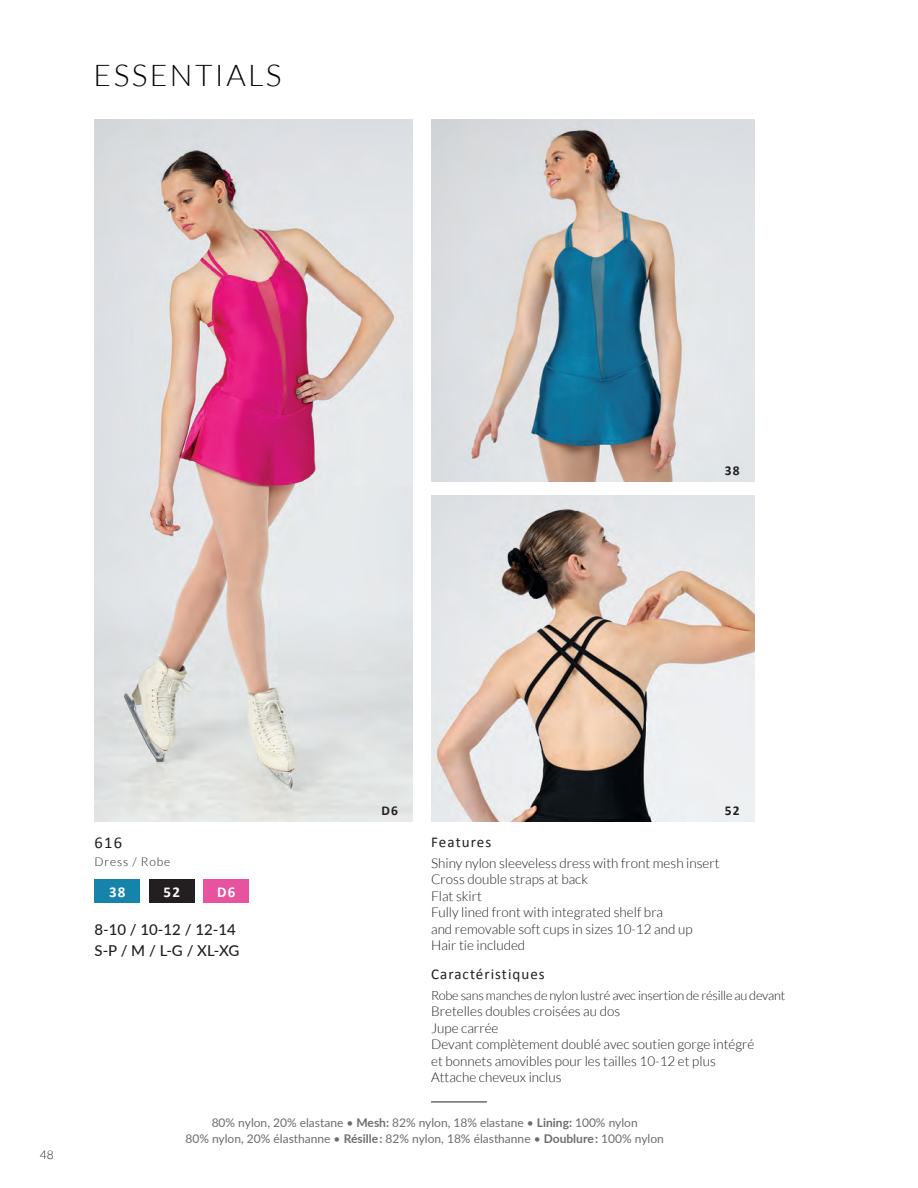
<style>
.page{position:relative;width:918px;height:1188px;background:#fff}
.page>*{position:absolute;margin:0;border:0;box-sizing:border-box;transform-origin:0 0}
.t1{font:300 30px "Lato";letter-spacing:.08em;color:#010404}
.t2{font:16.5px "Calibri";color:#231f20}
.t3{font:500 15px/21px "Lato";color:#231f20}
.t4{font:15px "Calibri";letter-spacing:.07em;color:#231f20}
.t5{font:700 15px "Calibri";color:#fff}
.t6{font:300 13.5px/16.5px "Lato";color:#231f20}
.t7{font:700 13.5px "Calibri";color:#231f20}
.t8{font:300 12.75px "Lato";letter-spacing:-.02em;color:#231f20}
.t9{font:12px/16.5px "Lato";color:#6c6d70;text-align:center}
.t10{font:300 12px "Lato";letter-spacing:.075em;color:#231f20}
.s1{font-weight:700}
</style>
<div class="page">
<hr style="left:431px;top:1102px;width:56px;height:1px;background:#231f20">
<div style="left:95px;top:880px;width:45px;height:23px;background:#1583aa"></div>
<div style="left:204px;top:880px;width:45px;height:23px;background:#e8539f"></div>
<div style="left:149px;top:880px;width:46px;height:23px;background:#231f20"></div>
<img style="left:95px;top:120px;width:318px;height:702px">
<img style="left:431px;top:495px;width:324px;height:327px">
<img style="left:431px;top:120px;width:324px;height:362px">
<h1 class="t1" style="left:94px;top:59px;width:189px">ESSENTIALS</h1>
<p class="t7" style="left:725px;top:462px;width:16px">38</p>
<p class="t10" style="left:40px;top:1148px;width:15px">48</p>
<p class="t2" style="left:95px;top:832px;width:29px">616</p>
<p class="t10" style="left:95px;top:855px;width:77px">Dress / Robe</p>
<p class="t5" style="left:109px;top:882px;width:18px">38</p>
<p class="t5" style="left:164px;top:882px;width:18px">52</p>
<p class="t5" style="left:217px;top:882px;width:20px">D6</p>
<p class="t3" style="left:95px;top:919px;width:146px">8-10 / 10-12 / 12-14<br>S-P / M / L-G / XL-XG</p>
<p class="t7" style="left:382px;top:802px;width:18px">D6</p>
<p class="t7" style="left:725px;top:802px;width:16px">52</p>
<p class="t4" style="left:431px;top:832px;width:62px">Features</p>
<p class="t6" style="left:431px;top:855px;width:290px">Shiny nylon sleeveless dress with front mesh insert<br>Cross double straps at back<br>Flat skirt<br>Fully lined front with integrated shelf bra<br>and removable soft cups in sizes 10-12 and up<br>Hair tie included</p>
<p class="t4" style="left:431px;top:964px;width:115px">Caractéristiques</p>
<p class="t8" style="left:431px;top:988px;width:356px">Robe sans manches de nylon lustré avec insertion de résille au devant</p>
<p class="t6" style="left:431px;top:1003px;width:325px">Bretelles doubles croisées au dos<br>Jupe carrée<br>Devant complètement doublé avec soutien gorge intégré et bonnets amovibles pour les tailles 10-12 et plus Attache cheveux inclus</p>
<p class="t9" style="left:185px;top:1114px;width:480px">80% nylon, 20% elastane • <span class="s1">Mesh:</span> 82% nylon, 18% elastane • <span class="s1">Lining:</span> 100% nylon<br>80% nylon, 20% élasthanne • <span class="s1">Résille :</span> 82% nylon, 18% élasthanne • <span class="s1">Doublure :</span> 100% nylon</p>
</div>
